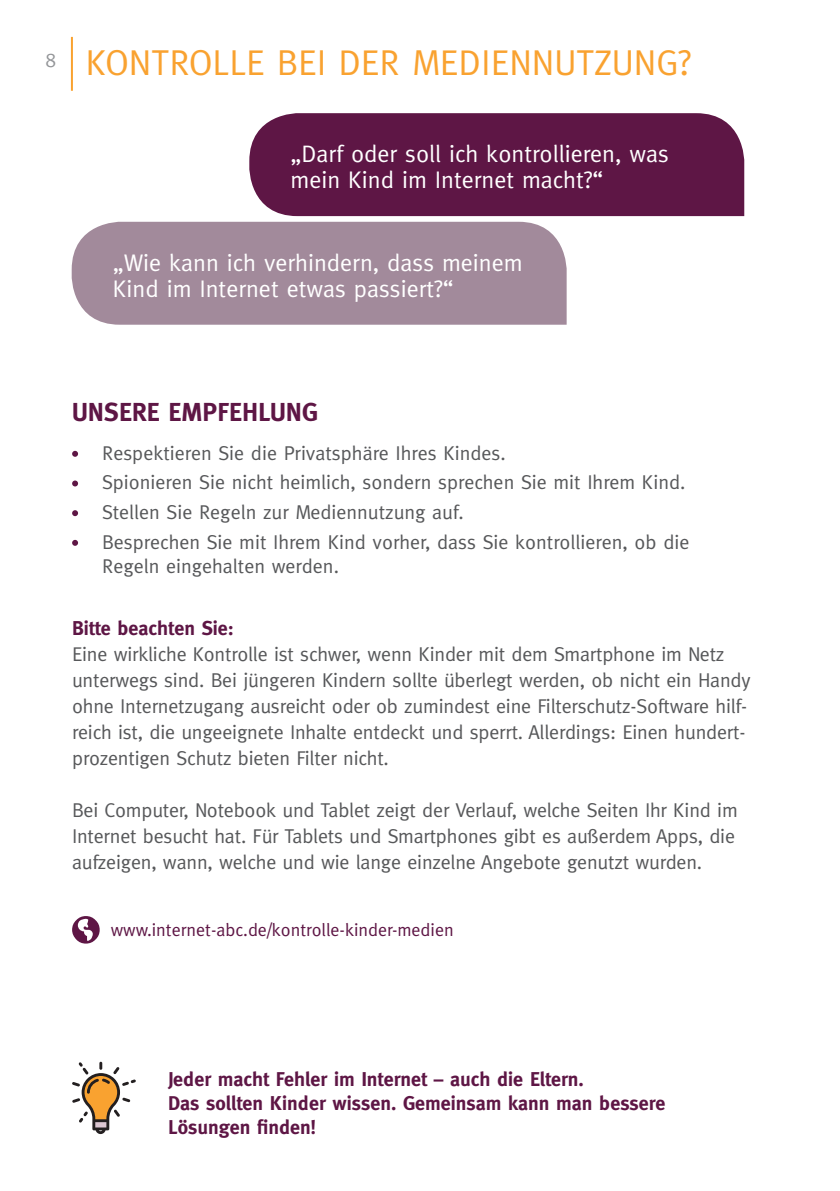
<style>
.page{position:relative;width:840px;height:1191px;background:#fff}
.page>*{position:absolute;margin:0;border:0;box-sizing:border-box;transform-origin:0 0}
.t1{font:36px "Meta";color:#f9a230}
.t2{font:700 26px "Meta";color:#5e1645}
.t3{font:24px/26px "Meta";color:#fff}
.t4{font:20px/26px "Meta";letter-spacing:-.01em;color:#57585a}
.t5{font:700 20px/24px "Meta";color:#5e1645}
.t6{font:20px "Meta";color:#939598}
.t7{font:18px "Meta";color:#5e1645}
</style>
<div class="page">
<hr style="left:71px;top:37px;width:2px;height:54px;background:#f9a230">
<div style="left:249px;top:113px;width:495px;height:103px;background:#5e1645"></div>
<div style="left:72px;top:222px;width:494px;height:103px;background:#a28a9b"></div>
<svg style="left:72px;top:451px;width:6px;height:6px"></svg>
<svg style="left:72px;top:480px;width:6px;height:6px"></svg>
<svg style="left:72px;top:510px;width:6px;height:6px"></svg>
<svg style="left:72px;top:540px;width:6px;height:6px"></svg>
<svg style="left:72px;top:916px;width:28px;height:27px"></svg>
<svg style="left:72px;top:1061px;width:64px;height:73px"></svg>
<p class="t6" style="left:45px;top:49px;width:12px">8</p>
<h1 class="t1" style="left:86px;top:42px;width:606px">KONTROLLE BEI DER MEDIENNUTZUNG?</h1>
<p class="t3" style="left:290px;top:141px;width:380px">„Darf oder soll ich kontrollieren, was mein Kind im Internet macht?“</p>
<p class="t3" style="left:113px;top:249px;width:411px">„Wie kann ich verhindern, dass meinem<br>Kind im Internet etwas passiert?“</p>
<h2 class="t2" style="left:72px;top:397px;width:247px">UNSERE EMPFEHLUNG</h2>
<p class="t4" style="left:102px;top:438px;width:588px;line-height:29.6px">Respektieren Sie die Privatsphäre Ihres Kindes.<br>Spionieren Sie nicht heimlich, sondern sprechen Sie mit Ihrem Kind.<br>Stellen Sie Regeln zur Mediennutzung auf.<br>Besprechen Sie mit Ihrem Kind vorher, dass Sie kontrollieren, ob die</p>
<p class="t4" style="left:102px;top:552px;width:238px">Regeln eingehalten werden.</p>
<p class="t5" style="left:72px;top:616px;width:163px">Bitte beachten Sie:</p>
<p class="t4" style="left:72px;top:641px;width:679px">Eine wirkliche Kontrolle ist schwer, wenn Kinder mit dem Smartphone im Netz unterwegs sind. Bei jüngeren Kindern sollte überlegt werden, ob nicht ein Handy ohne Internetzugang ausreicht oder ob zumindest eine Filterschutz-Software hilf&shy;reich ist, die ungeeignete Inhalte entdeckt und sperrt. Allerdings: Einen hundert&shy;prozentigen Schutz bieten Filter nicht.</p>
<p class="t4" style="left:72px;top:797px;width:666px">Bei Computer, Notebook und Tablet zeigt der Verlauf, welche Seiten Ihr Kind im<br>Internet besucht hat. Für Tablets und Smartphones gibt es außerdem Apps, die aufzeigen, wann, welche und wie lange einzelne Angebote genutzt wurden.</p>
<p class="t7" style="left:111px;top:919px;width:344px">www.internet-abc.de/kontrolle-kinder-medien</p>
<p class="t5" style="left:168px;top:1067px;width:498px">Jeder macht Fehler im Internet – auch die Eltern.<br>Das sollten Kinder wissen. Gemeinsam kann man bessere<br>Lösungen finden!</p>
</div>
